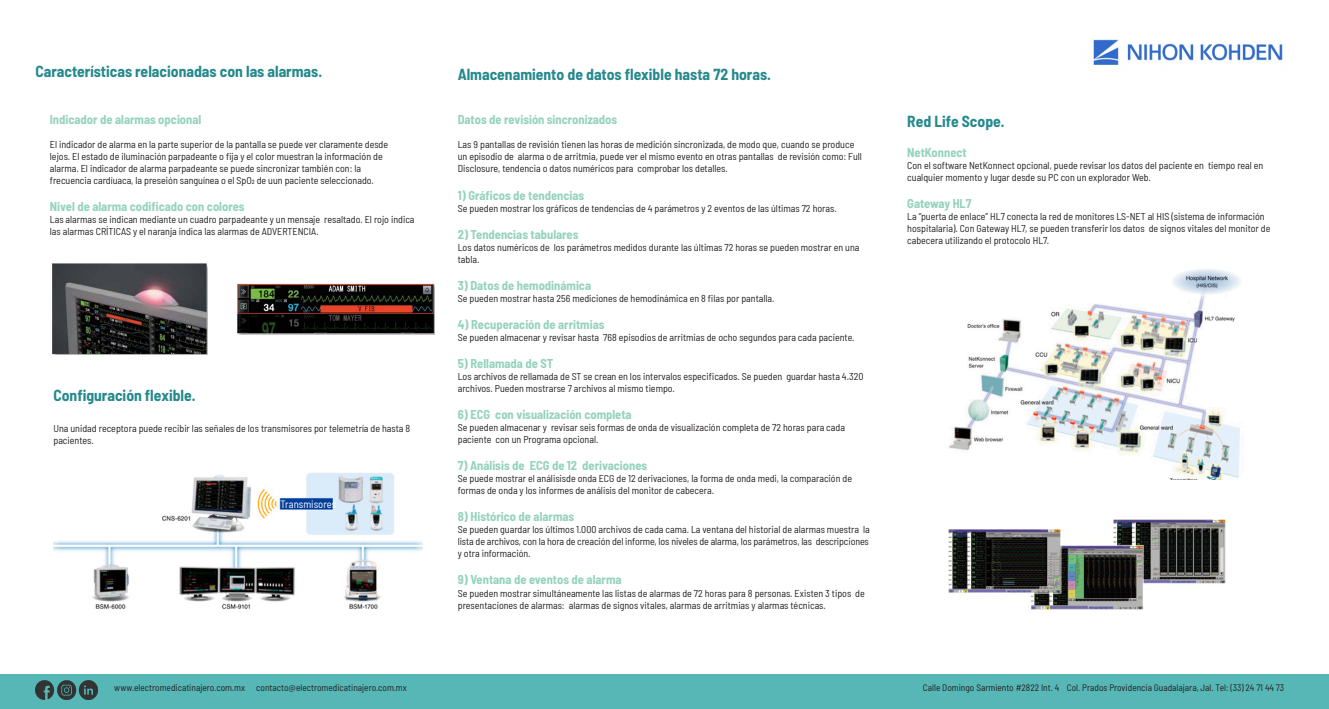
<style>
.page{position:relative;width:1329px;height:709px;background:#fff}
.page>*{position:absolute;margin:0;border:0;box-sizing:border-box;transform-origin:0 0}
.t1{font:700 semi-condensed 15.62px "Barlow";color:#26898c}
.t2{font:700 semi-condensed 12.5px "Barlow";color:#95d2be}
.t3{font:semi-condensed 10.62px "Barlow";color:#fff}
.t4{font:semi-condensed 10px/12px "Barlow";color:#231f20}
.t5{font:semi-condensed 9.38px "Barlow";color:#231f20}
</style>
<div class="page">
<div style="left:1px;top:674px;width:1328px;height:35px;background:#57b7b6"></div>
<img style="left:1093px;top:39px;width:190px;height:26px">
<img style="left:52px;top:263px;width:156px;height:91px">
<img style="left:237px;top:283px;width:197px;height:51px">
<img style="left:53px;top:473px;width:369px;height:137px">
<img style="left:949px;top:269px;width:291px;height:210px">
<hr style="left:0;top:674px;width:1px;height:34px;background:#57b7b6">
<img style="left:948px;top:519px;width:277px;height:90px">
<img style="left:35px;top:681px;width:62px;height:19px">
<p class="t1" style="left:35px;top:60px;width:288px">Características relacionadas con las alarmas.</p>
<p class="t1" style="left:458px;top:63px;width:315px">Almacenamiento de datos flexible hasta 72 horas.</p>
<p class="t2" style="left:50px;top:110px;width:153px">Indicador de alarmas opcional</p>
<p class="t4" style="left:50px;top:137px;width:340px">El indicador de alarma en la parte superior de la pantalla se puede ver claramente desde</p>
<p class="t4" style="left:50px;top:149px;width:334px">lejos. El estado de iluminación parpadeante o fija y el color muestran la información de</p>
<p class="t4" style="left:50px;top:161px;width:313px">alarma. El indicador de alarma parpadeante se puede sincronizar también con: la</p>
<p class="t4" style="left:50px;top:173px;width:325px">frecuencia cardíuaca, la preseión sanguínea o el SpO2 de uun paciente seleccionado.</p>
<p class="t2" style="left:50px;top:197px;width:196px">Nivel de alarma codificado con colores</p>
<p class="t4" style="left:50px;top:212px;width:366px">Las alarmas se indican mediante un cuadro parpadeante y un mensaje resaltado. El rojo indica las alarmas CRÍTICAS y el naranja indica las alarmas de ADVERTENCIA.</p>
<p class="t1" style="left:53px;top:383px;width:144px">Configuración flexible.</p>
<p class="t4" style="left:53px;top:421px;width:358px">Una unidad receptora puede recibir las señales de los transmisores por telemetría de hasta 8 pacientes.</p>
<p class="t3" style="left:280px;top:496px;width:57px">Transmisores</p>
<p class="t2" style="left:458px;top:110px;width:161px">Datos de revisión sincronizados</p>
<p class="t4" style="left:458px;top:137px;width:406px">Las 9 pantallas de revisión tienen las horas de medición sincronizada, de modo que, cuando se produce un episodio de alarma o de arritmia, puede ver el mismo evento en otras pantallas de revisión como: Full<br>Disclosure, tendencia o datos numéricos para comprobar los detalles.</p>
<p class="t2" style="left:458px;top:187px;width:128px">1) Gráficos de tendencias</p>
<p class="t4" style="left:458px;top:202px;width:380px">Se pueden mostrar los gráficos de tendencias de 4 parámetros y 2 eventos de las últimas 72 horas.</p>
<p class="t2" style="left:458px;top:226px;width:122px">2) Tendencias tabulares</p>
<p class="t4" style="left:458px;top:241px;width:403px">Los datos numéricos de los parámetros medidos durante las últimas 72 horas se pueden mostrar en una tabla.</p>
<p class="t2" style="left:458px;top:277px;width:135px">3) Datos de hemodinámica</p>
<p class="t4" style="left:458px;top:292px;width:318px">Se pueden mostrar hasta 256 mediciones de hemodinámica en 8 filas por pantalla.</p>
<p class="t2" style="left:458px;top:316px;width:148px">4) Recuperación de arritmias</p>
<p class="t4" style="left:458px;top:331px;width:398px">Se pueden almacenar y revisar hasta 768 episodios de arritmias de ocho segundos para cada paciente.</p>
<p class="t2" style="left:458px;top:355px;width:97px">5) Rellamada de ST</p>
<p class="t4" style="left:458px;top:370px;width:407px">Los archivos de rellamada de ST se crean en los intervalos especificados. Se pueden guardar hasta 4.320 archivos. Pueden mostrarse 7 archivos al mismo tiempo.</p>
<p class="t2" style="left:458px;top:406px;width:175px">6) ECG con visualización completa</p>
<p class="t4" style="left:458px;top:421px;width:389px">Se pueden almacenar y revisar seis formas de onda de visualización completa de 72 horas para cada</p>
<p class="t4" style="left:458px;top:433px;width:142px">paciente con un Programa opcional.</p>
<p class="t2" style="left:458px;top:457px;width:191px">7) Análisis de ECG de 12 derivaciones</p>
<p class="t4" style="left:458px;top:472px;width:396px">Se puede mostrar el análisisde onda ECG de 12 derivaciones, la forma de onda medi, la comparación de</p>
<p class="t4" style="left:458px;top:484px;width:258px">formas de onda y los informes de análisis del monitor de cabecera.</p>
<p class="t2" style="left:458px;top:508px;width:118px">8) Histórico de alarmas</p>
<p class="t4" style="left:458px;top:523px;width:413px;text-align:justify">Se pueden guardar los últimos 1.000 archivos de cada cama. La ventana del historial de alarmas muestra la lista de archivos, con la hora de creación del informe, los niveles de alarma, los parámetros, las descripciones y otra información.</p>
<p class="t2" style="left:458px;top:571px;width:165px">9) Ventana de eventos de alarma</p>
<p class="t4" style="left:458px;top:586px;width:409px">Se pueden mostrar simultáneamente las listas de alarmas de 72 horas para 8 personas. Existen 3 tipos de</p>
<p class="t4" style="left:458px;top:598px;width:370px">presentaciones de alarmas: alarmas de signos vitales, alarmas de arritmias y alarmas técnicas.</p>
<p class="t1" style="left:907px;top:110px;width:99px">Red Life Scope.</p>
<p class="t2" style="left:907px;top:144px;width:61px">NetKonnect</p>
<p class="t4" style="left:907px;top:159px;width:358px">Con el software NetKonnect opcional, puede revisar los datos del paciente en tiempo real en cualquier momento y lugar desde su PC con un explorador Web.</p>
<p class="t2" style="left:907px;top:195px;width:66px">Gateway HL7</p>
<p class="t4" style="left:907px;top:210px;width:365px">La “puerta de enlace” HL7 conecta la red de monitores LS-NET al HIS (sistema de información hospitalaria). Con Gateway HL7, se pueden transferir los datos de signos vitales del monitor de cabecera utilizando el protocolo HL7.</p>
<p class="t5" style="left:114px;top:681px;width:294px">www.electromedicatinajero.com.mx contacto@electromedicatinajero.com.mx</p>
<p class="t5" style="left:923px;top:681px;width:363px">Calle Domingo Sarmiento #2822 Int. 4 Col. Prados Providencia Guadalajara, Jal. Tel: (33) 24 71 44 73</p>
</div>
